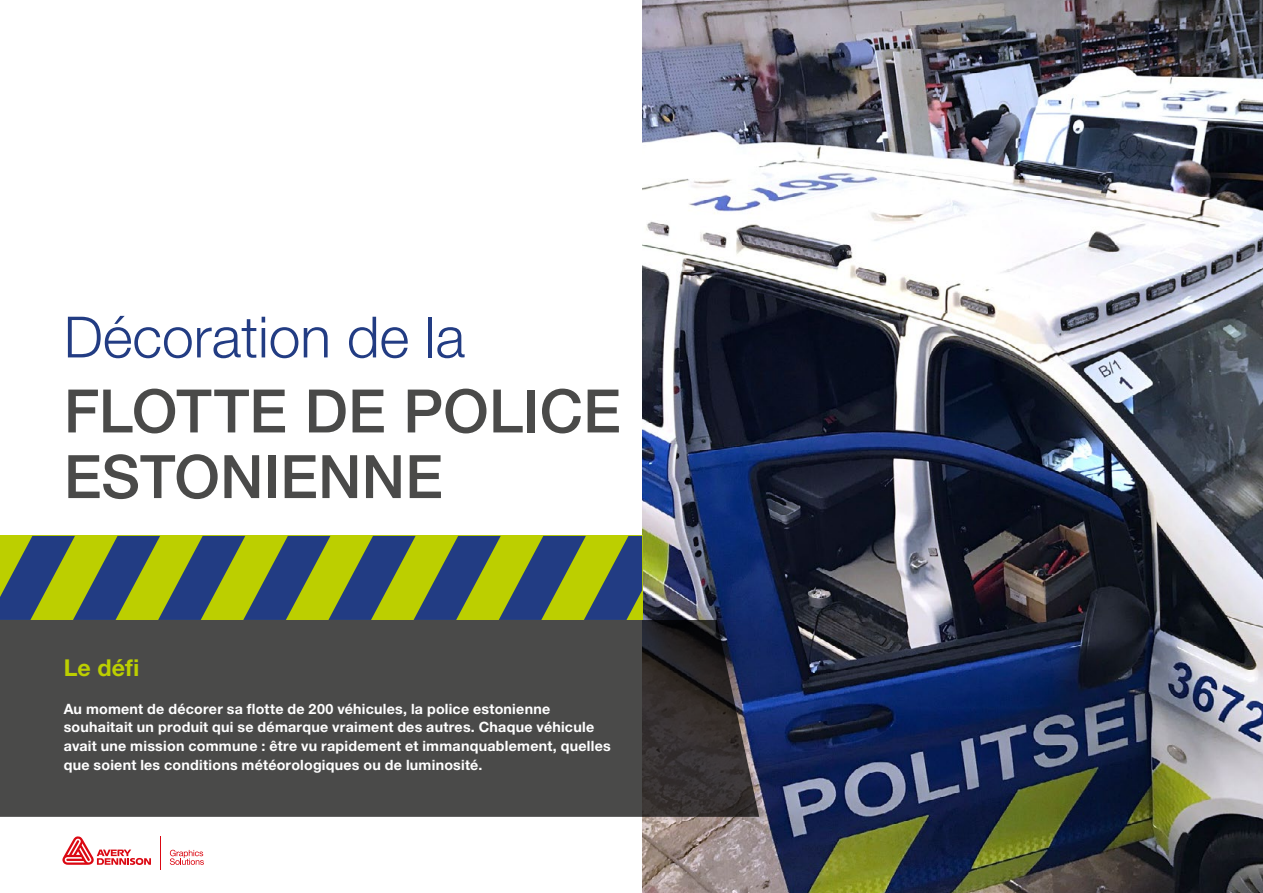
<style>
.page{position:relative;width:1263px;height:893px;background:#fff}
.page>*{position:absolute;margin:0;border:0;box-sizing:border-box;transform-origin:0 0}
._3__Body{font:500 60px/65.7px "Helvetica Neue LT Std";color:#4a4a49}
._1__Header{font:300 57px "Helvetica Neue LT Std";color:#223c83}
._4__Subheader{font:700 23.25px "Helvetica Neue LT Std";color:#bccf00}
._3__Body-2{font:700 14.25px/18.8px "Helvetica Neue LT Std";letter-spacing:.015em;color:#fff}
</style>
<div class="page">
<img style="left:642px;top:0;width:621px;height:893px">
<svg style="left:0;top:620px;width:759px;height:197px;background:#454546"></svg>
<hr style="left:161px;top:836px;width:1px;height:34px;background:#db0812">
<svg style="left:62px;top:836px;width:89px;height:29px"></svg>
<svg style="left:170px;top:850px;width:34px;height:15px"></svg>
<svg style="left:0;top:536px;width:642px;height:84px;background:#6c8343"></svg>
<p class="_1__Header" style="left:64px;top:302px;width:403px">Décoration de la</p>
<p class="_3__Body" style="left:64px;top:378px;width:559px">FLOTTE DE POLICE<br>ESTONIENNE</p>
<p class="_4__Subheader" style="left:64px;top:653px;width:77px">Le défi</p>
<p class="_3__Body-2" style="left:64px;top:699px;width:548px">Au moment de décorer sa flotte de 200 véhicules, la police estonienne souhaitait un produit qui se démarque vraiment des autres. Chaque véhicule avait une mission commune : être vu rapidement et immanquablement, quelles que soient les conditions météorologiques ou de luminosité.</p>
</div>
